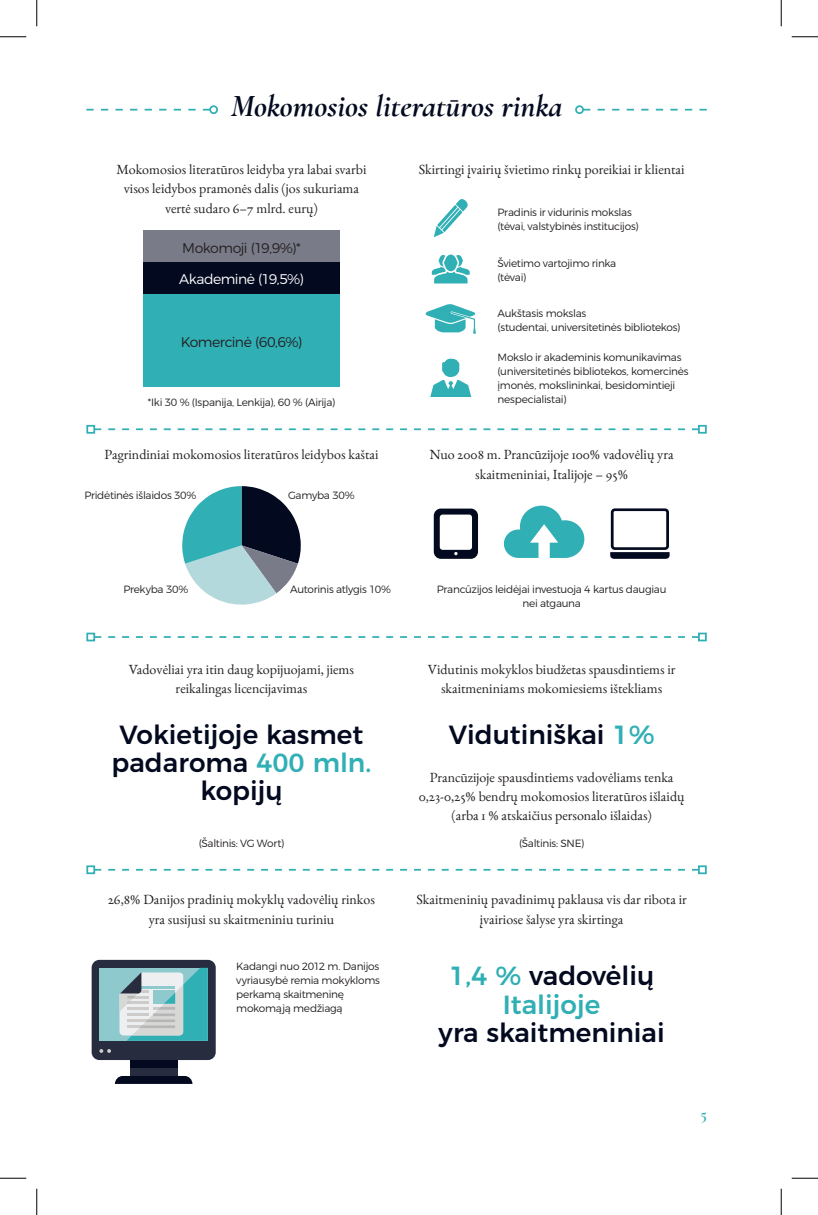
<style>
.page{position:relative;width:818px;height:1215px;background:#fff}
.page>*{position:absolute;margin:0;border:0;box-sizing:border-box;transform-origin:0 0}
.t1{font:italic 700 31.5px "Cormorant Garamond";color:#03091f}
.t2{font:500 26.25px/28px "Montserrat";color:#03091f;text-align:center}
.t3{font:500 26.25px/28px "Montserrat";color:#30afb5;text-align:center}
.t4{font:700 15.75px "Cormorant Garamond";color:#30afb5}
.t5{font:14px/19.2px "EB Garamond";color:#231f20;text-align:center}
.t6{font:300 14px "Montserrat";letter-spacing:-.035em;color:#231f20}
.t7{font:300 14px "Montserrat";letter-spacing:-.035em;color:#fff}
.t8{font:300 10.5px/14px "Montserrat";letter-spacing:-.025em;color:#231f20}
.s1{color:#30afb5}
.s2{color:#03091f}
</style>
<div class="page">
<svg style="left:95px;top:428px;width:603px;height:2px"></svg>
<div style="left:698px;top:425px;width:8px;height:8px;border:2px solid #30afb5"></div>
<div style="left:86px;top:425px;width:9px;height:8px;border:2px solid #30afb5"></div>
<svg style="left:95px;top:636px;width:603px;height:2px"></svg>
<div style="left:698px;top:632px;width:8px;height:9px;border:2px solid #30afb5"></div>
<div style="left:86px;top:632px;width:9px;height:9px;border:2px solid #30afb5"></div>
<svg style="left:95px;top:869px;width:603px;height:1px"></svg>
<div style="left:698px;top:865px;width:8px;height:9px;border:2px solid #30afb5"></div>
<div style="left:86px;top:865px;width:9px;height:9px;border:2px solid #30afb5"></div>
<svg style="left:584px;top:109px;width:122px;height:2px"></svg>
<div style="left:575px;top:105px;width:9px;height:9px;border:2px solid #30afb5;border-radius:50%"></div>
<svg style="left:86px;top:109px;width:123px;height:2px"></svg>
<div style="left:209px;top:105px;width:9px;height:9px;border:2px solid #30afb5;border-radius:50%"></div>
<div style="left:143px;top:293px;width:196px;height:93px;background:#30afb5"></div>
<div style="left:143px;top:262px;width:196px;height:31px;background:#03091f"></div>
<div style="left:143px;top:231px;width:196px;height:31px;background:#7a7b89"></div>
<svg style="left:434px;top:199px;width:34px;height:38px"></svg>
<svg style="left:432px;top:254px;width:37px;height:29px"></svg>
<svg style="left:425px;top:304px;width:51px;height:30px"></svg>
<svg style="left:430px;top:358px;width:41px;height:39px"></svg>
<svg style="left:182px;top:486px;width:119px;height:119px"></svg>
<svg style="left:504px;top:505px;width:80px;height:53px"></svg>
<svg style="left:434px;top:508px;width:44px;height:51px"></svg>
<svg style="left:610px;top:508px;width:59px;height:51px"></svg>
<div style="left:92px;top:959px;width:124px;height:101px;background:#272d3f;border-radius:8px"></div>
<div style="left:130px;top:1060px;width:47px;height:15px;background:#272d3f"></div>
<div style="left:130px;top:1060px;width:47px;height:8px;background:#03091f"></div>
<div style="left:100px;top:967px;width:108px;height:73px;background:#8ec9ce"></div>
<svg style="left:115px;top:1075px;width:77px;height:8px"></svg>
<svg style="left:99px;top:1049px;width:12px;height:3px"></svg>
<svg style="left:119px;top:967px;width:89px;height:73px"></svg>
<svg style="left:0;top:36px;width:26px;height:1px"></svg>
<svg style="left:791px;top:36px;width:27px;height:1px"></svg>
<svg style="left:0;top:1177px;width:26px;height:1px"></svg>
<svg style="left:791px;top:1177px;width:27px;height:1px"></svg>
<svg style="left:36px;top:0;width:1px;height:26px"></svg>
<svg style="left:36px;top:1188px;width:1px;height:26px"></svg>
<svg style="left:781px;top:0;width:1px;height:26px"></svg>
<svg style="left:781px;top:1188px;width:1px;height:26px"></svg>
<h1 class="t1" style="left:231px;top:87px;width:333px">Mokomosios literatūros rinka</h1>
<p class="t5" style="left:116px;top:159px;width:252px">Mokomosios literatūros leidyba yra labai svarbi visos leidybos pramonės dalis (jos sukuriama vertė sudaro 6–7 mlrd. eurų)</p>
<p class="t6" style="left:182px;top:237px;width:120px">Mokomoji (19,9%)*</p>
<p class="t7" style="left:179px;top:268px;width:126px">Akademinė (19,5%)</p>
<p class="t6" style="left:181px;top:331px;width:123px">Komercinė (60,6%)</p>
<p class="t8" style="left:148px;top:395px;width:189px">*Iki 30 % (Ispanija, Lenkija), 60 % (Airija)</p>
<p class="t5" style="left:104px;top:445px;width:275px">Pagrindiniai mokomosios literatūros leidybos kaštai</p>
<p class="t8" style="left:84px;top:487px;width:113px">Pridėtinės išlaidos 30%</p>
<p class="t8" style="left:288px;top:487px;width:68px">Gamyba 30%</p>
<p class="t5" style="left:419px;top:159px;width:267px">Skirtingi įvairių švietimo rinkų poreikiai ir klientai</p>
<p class="t8" style="left:497px;top:204px;width:142px">Pradinis ir vidurinis mokslas (tėvai, valstybinės institucijos)</p>
<p class="t8" style="left:497px;top:255px;width:120px">Švietimo vartojimo rinka (tėvai)</p>
<p class="t8" style="left:497px;top:305px;width:184px">Aukštasis mokslas<br>(studentai, universitetinės bibliotekos)</p>
<p class="t8" style="left:497px;top:349px;width:192px">Mokslo ir akademinis komunikavimas (universitetinės bibliotekos, komercinės įmonės, mokslininkai, besidomintieji nespecialistai)</p>
<p class="t5" style="left:430px;top:445px;width:245px">Nuo 2008 m. Prancūzijoje 100% vadovėlių yra skaitmeniniai, Italijoje – 95%</p>
<p class="t8" style="left:123px;top:581px;width:66px">Prekyba 30%</p>
<p class="t8" style="left:290px;top:581px;width:102px">Autorinis atlygis 10%</p>
<p class="t8" style="left:437px;top:581px;width:231px;text-align:center">Prancūzijos leidėjai investuoja 4 kartus daugiau nei atgauna</p>
<p class="t5" style="left:129px;top:659px;width:226px">Vadovėliai yra itin daug kopijuojami, jiems reikalingas licencijavimas</p>
<p class="t5" style="left:427px;top:659px;width:249px">Vidutinis mokyklos biudžetas spausdintiems ir skaitmeniniams mokomiesiems ištekliams</p>
<h2 class="t2" style="left:112px;top:718px;width:261px">Vokietijoje kasmet padaroma <span class="s1">400 mln. </span>kopijų</h2>
<h2 class="t2" style="left:448px;top:718px;width:207px">Vidutiniškai <span class="s1">1%</span></h2>
<p class="t5" style="left:419px;top:767px;width:267px">Prancūzijoje spausdintiems vadovėliams tenka<br>0,23-0,25% bendrų mokomosios literatūros išlaidų (arba 1 % atskaičius personalo išlaidas)</p>
<p class="t8" style="left:199px;top:835px;width:87px">(Šaltinis: VG Wort)</p>
<p class="t8" style="left:519px;top:835px;width:67px">(Šaltinis: SNE)</p>
<p class="t5" style="left:108px;top:889px;width:268px">26,8% Danijos pradinių mokyklų vadovėlių rinkos yra susijusi su skaitmeniniu turiniu</p>
<p class="t8" style="left:236px;top:958px;width:145px">Kadangi nuo 2012 m. Danijos vyriausybė remia mokykloms perkamą skaitmeninę mokomąją medžiagą</p>
<p class="t5" style="left:416px;top:889px;width:272px">Skaitmeninių pavadinimų paklausa vis dar ribota ir įvairiose šalyse yra skirtinga</p>
<h2 class="t3" style="left:449px;top:960px;width:206px">1,4 % <span class="s2">vadovėlių<br></span>Italijoje</h2>
<h2 class="t2" style="left:438px;top:1016px;width:227px">yra skaitmeniniai</h2>
<p class="t4" style="left:700px;top:1104px;width:8px">5</p>
</div>
